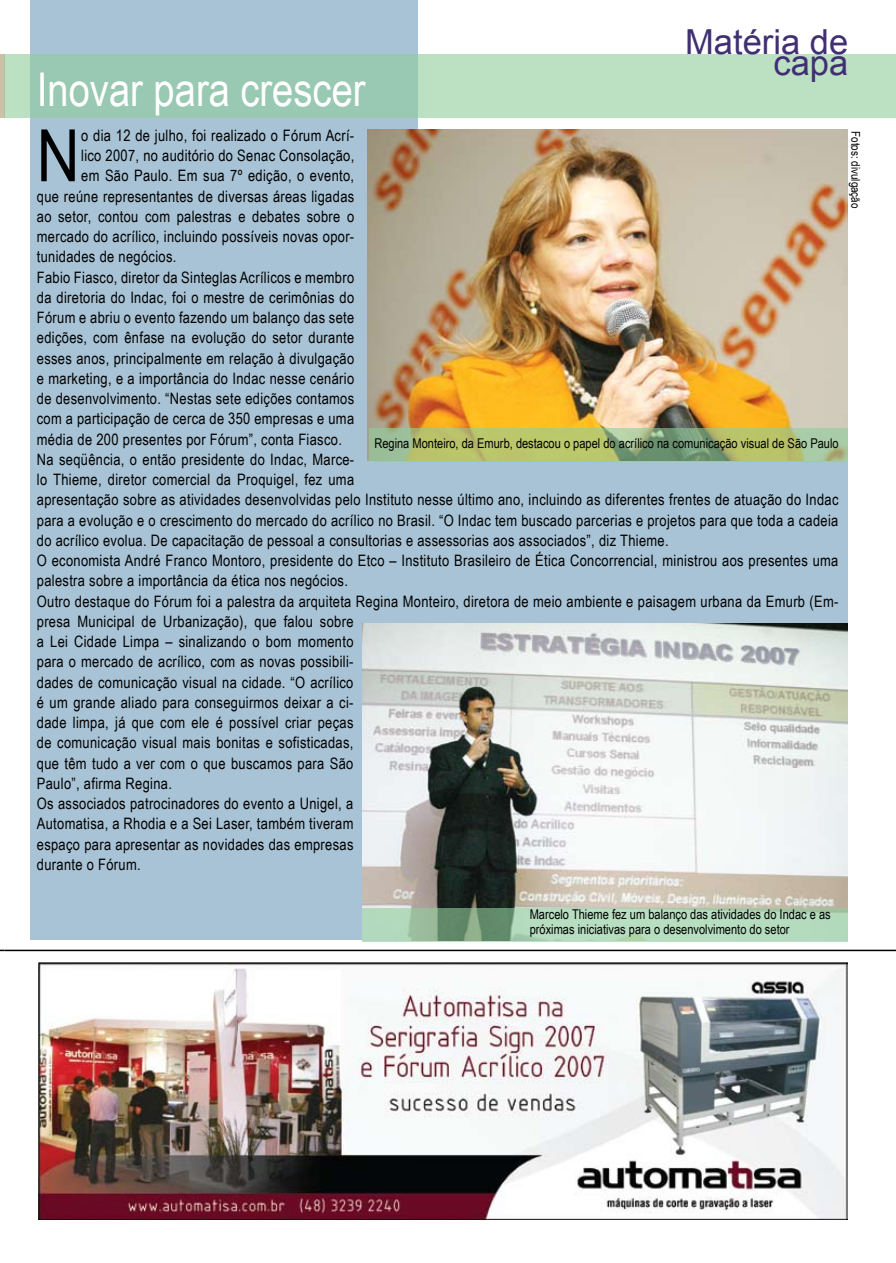
<style>
.page{position:relative;width:896px;height:1263px;background:#fff}
.page>*{position:absolute;margin:0;border:0;box-sizing:border-box;transform-origin:0 0}
.t1{font:72.3px "Arial Narrow";color:#000}
.t2{font:46.5px "Arial Narrow";color:#fff}
.t3{font:34.5px "Arial";color:#402f71}
.t4{font:15.75px "Arial Narrow";letter-spacing:.02em;color:#000}
.t5{font:13.5px/15px "Arial Narrow";color:#000}
.t6{font:12px "Arial Narrow";color:#000}
</style>
<div class="page">
<div style="left:30px;top:0;width:816px;height:940px;background:#a8c3d5"></div>
<div style="left:0;top:54px;width:5px;height:63px;background:#ccc0a6"></div>
<hr style="left:5px;top:950px;width:890px;height:1px;background:#000">
<img style="left:38px;top:962px;width:808px;height:257px">
<div style="left:418px;top:0;width:434px;height:180px;background:#fff"></div>
<svg style="left:5px;top:54px;width:890px;height:63px;fill:#bbe1c2"></svg>
<img style="left:367px;top:129px;width:479px;height:331px">
<img style="left:362px;top:623px;width:484px;height:285px">
<svg style="left:362px;top:908px;width:484px;height:33px;fill:#b4dbbe"></svg>
<svg style="left:369px;top:429px;width:477px;height:33px;fill:#b8c46c"></svg>
<h2 class="t2" style="left:37px;top:63px;width:330px">Inovar para crescer</h2>
<h3 class="t3" style="left:685px;top:22px;width:164px">Matéria de</h3>
<h3 class="t3" style="left:773px;top:43px;width:76px">capa</h3>
<h1 class="t1" style="left:37px;top:115px;width:44px">N</h1>
<p class="t4" style="left:81px;top:126px;width:274px">o dia 12 de julho, foi realizado o Fórum Acrí-</p>
<p class="t4" style="left:81px;top:146px;width:274px">lico 2007, no auditório do Senac Consolação,</p>
<p class="t4" style="left:81px;top:167px;width:274px">em São Paulo. Em sua 7º edição, o evento,</p>
<p class="t4" style="left:37px;top:187px;width:319px">que reúne representantes de diversas áreas ligadas</p>
<p class="t4" style="left:37px;top:207px;width:319px">ao setor, contou com palestras e debates sobre o</p>
<p class="t4" style="left:37px;top:227px;width:319px">mercado do acrílico, incluindo possíveis novas opor-</p>
<p class="t4" style="left:37px;top:248px;width:141px">tunidades de negócios.</p>
<p class="t4" style="left:37px;top:268px;width:319px">Fabio Fiasco, diretor da Sinteglas Acrílicos e membro</p>
<p class="t4" style="left:37px;top:288px;width:319px">da diretoria do Indac, foi o mestre de cerimônias do</p>
<p class="t4" style="left:37px;top:308px;width:319px">Fórum e abriu o evento fazendo um balanço das sete</p>
<p class="t4" style="left:37px;top:329px;width:319px">edições, com ênfase na evolução do setor durante</p>
<p class="t4" style="left:37px;top:349px;width:319px">esses anos, principalmente em relação à divulgação</p>
<p class="t4" style="left:37px;top:369px;width:319px">e marketing, e a importância do Indac nesse cenário</p>
<p class="t4" style="left:37px;top:390px;width:319px">de desenvolvimento. “Nestas sete edições contamos</p>
<p class="t4" style="left:37px;top:410px;width:319px">com a participação de cerca de 350 empresas e uma</p>
<p class="t4" style="left:37px;top:430px;width:306px">média de 200 presentes por Fórum”, conta Fiasco.</p>
<p class="t4" style="left:37px;top:450px;width:319px">Na seqüência, o então presidente do Indac, Marce-</p>
<p class="t4" style="left:37px;top:471px;width:319px">lo Thieme, diretor comercial da Proquigel, fez uma</p>
<p class="t4" style="left:37px;top:491px;width:802px">apresentação sobre as atividades desenvolvidas pelo Instituto nesse último ano, incluindo as diferentes frentes de atuação do Indac</p>
<p class="t4" style="left:37px;top:511px;width:802px">para a evolução e o crescimento do mercado do acrílico no Brasil. “O Indac tem buscado parcerias e projetos para que toda a cadeia</p>
<p class="t4" style="left:37px;top:531px;width:633px">do acrílico evolua. De capacitação de pessoal a consultorias e assessorias aos associados”, diz Thieme.</p>
<p class="t4" style="left:37px;top:552px;width:802px">O economista André Franco Montoro, presidente do Etco – Instituto Brasileiro de Ética Concorrencial, ministrou aos presentes uma</p>
<p class="t4" style="left:37px;top:572px;width:312px">palestra sobre a importância da ética nos negócios.</p>
<p class="t4" style="left:37px;top:592px;width:802px">Outro destaque do Fórum foi a palestra da arquiteta Regina Monteiro, diretora de meio ambiente e paisagem urbana da Emurb (Em-</p>
<p class="t4" style="left:37px;top:612px;width:318px">presa Municipal de Urbanização), que falou sobre</p>
<p class="t4" style="left:37px;top:633px;width:318px">a Lei Cidade Limpa – sinalizando o bom momento</p>
<p class="t4" style="left:37px;top:653px;width:318px">para o mercado de acrílico, com as novas possibili-</p>
<p class="t4" style="left:37px;top:673px;width:318px">dades de comunicação visual na cidade. “O acrílico</p>
<p class="t4" style="left:37px;top:693px;width:318px">é um grande aliado para conseguirmos deixar a ci-</p>
<p class="t4" style="left:37px;top:714px;width:318px">dade limpa, já que com ele é possível criar peças</p>
<p class="t4" style="left:37px;top:734px;width:318px">de comunicação visual mais bonitas e sofisticadas,</p>
<p class="t4" style="left:37px;top:754px;width:318px">que têm tudo a ver com o que buscamos para São</p>
<p class="t4" style="left:37px;top:774px;width:137px">Paulo”, afirma Regina.</p>
<p class="t4" style="left:37px;top:795px;width:318px">Os associados patrocinadores do evento a Unigel, a</p>
<p class="t4" style="left:37px;top:815px;width:318px">Automatisa, a Rhodia e a Sei Laser, também tiveram</p>
<p class="t4" style="left:37px;top:835px;width:318px">espaço para apresentar as novidades das empresas</p>
<p class="t4" style="left:37px;top:855px;width:105px">durante o Fórum.</p>
<p class="t5" style="left:529px;top:907px;width:302px">Marcelo Thieme fez um balanço das atividades do Indac e as próximas iniciativas para o desenvolvimento do setor</p>
<p class="t5" style="left:374px;top:435px;width:465px">Regina Monteiro, da Emurb, destacou o papel do acrílico na comunicação visual de São Paulo</p>
<p class="t6" style="left:862px;top:131px;width:79px;rotate:90deg">Fotos: divulgação</p>
</div>
